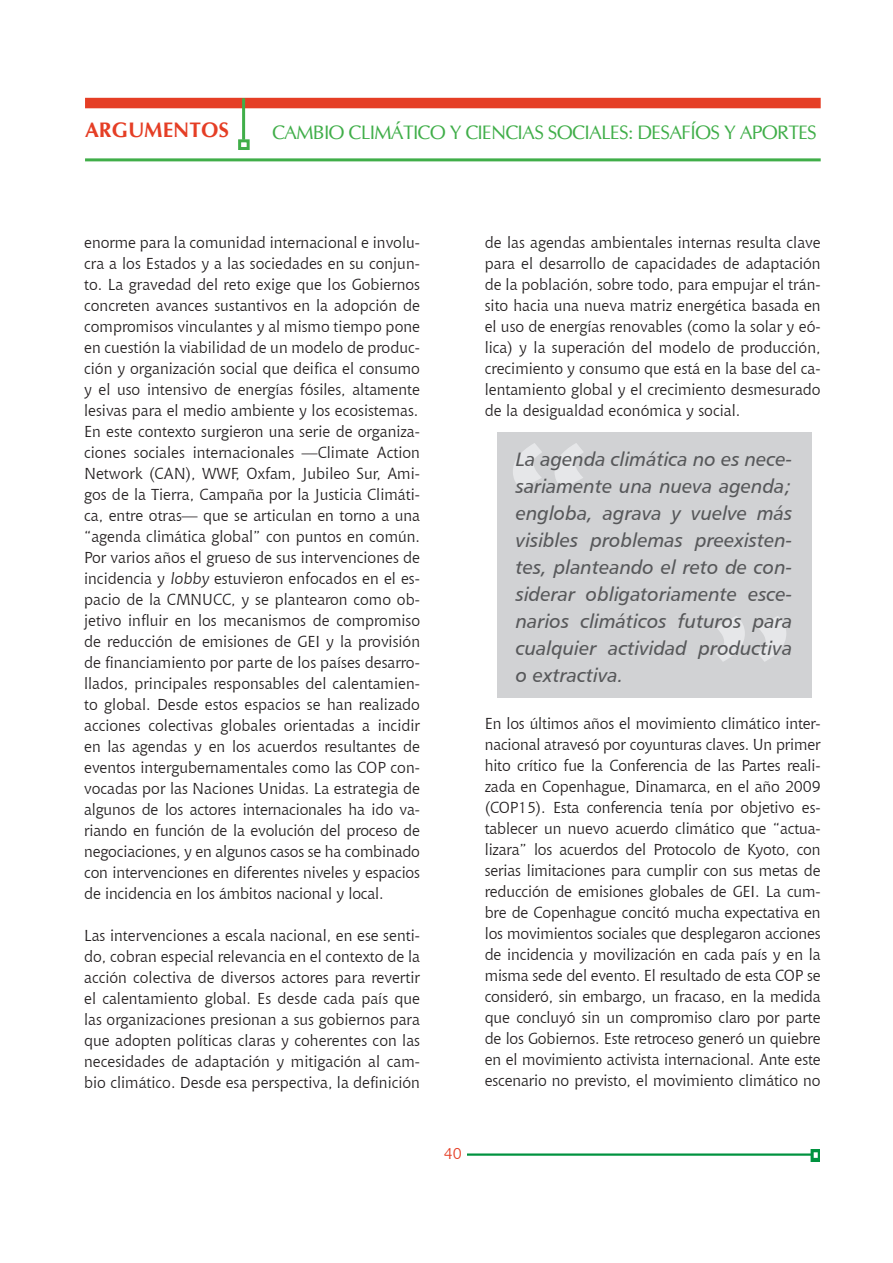
<style>
.page{position:relative;width:893px;height:1263px;background:#fff}
.page>*{position:absolute;margin:0;border:0;box-sizing:border-box;transform-origin:0 0}
.Pies{font:229.95px "Chianti BT";color:#e6e7e9}
.pies2{font:229.95px "Chianti BT";color:#e6e7e9}
.t1{font:700 21px "CG Omega";color:#e53e25}
.Sacada{font:19.5px/27px "Humanist 777 BT Italic B";color:#57585a;text-align:justify}
.Texto_art{font:19.5px "CG Omega";letter-spacing:-.04em;color:#40ae49}
.Texto_art-2{font:15.75px/21px "Chianti BT";color:#231f20;text-align:justify}
.t2{font:15.75px "Chianti BT";color:#e53e25}
</style>
<div class="page">
<img style="left:467px;top:1150px;width:353px;height:12px">
<div style="left:85px;top:98px;width:736px;height:10px;background:#e53e25"></div>
<hr style="left:242px;top:98px;width:3px;height:42px;background:#40ae49">
<div style="left:238px;top:139px;width:12px;height:11px;border:3px solid #40ae49"></div>
<hr style="left:85px;top:158px;width:736px;height:3px;background:#40ae49">
<div style="left:497px;top:432px;width:314px;height:265px;background:#d1d2d4"></div>
<svg style="left:513px;top:443px;width:70px;height:46px"></svg>
<svg style="left:716px;top:616px;width:70px;height:46px"></svg>
<h2 class="t1" style="left:85px;top:117px;width:146px">ARGUMENTOS</h2>
<p class="Texto_art" style="left:272px;top:121px;width:546px">CAMBIO CLIMÁTICO Y CIENCIAS SOCIALES: DESAFÍOS Y APORTES</p>
<p class="Texto_art-2" style="left:84px;top:231px;width:337px">enorme para la comunidad internacional e involu&shy;cra a los Estados y a las sociedades en su conjun&shy;to. La gravedad del reto exige que los Gobiernos concreten avances sustantivos en la adopción de compromisos vinculantes y al mismo tiempo pone en cuestión la viabilidad de un modelo de produc&shy;ción y organización social que deifica el consumo y el uso intensivo de energías fósiles, altamente lesivas para el medio ambiente y los ecosistemas.</p>
<p class="Texto_art-2" style="left:84px;top:420px;width:337px">En este contexto surgieron una serie de organiza&shy;ciones sociales internacionales —Climate Action Network (CAN), WWF, Oxfam, Jubileo Sur, Ami&shy;gos de la Tierra, Campaña por la Justicia Climáti&shy;ca, entre otras— que se articulan en torno a una “agenda climática global” con puntos en común.<br>Por varios años el grueso de sus intervenciones de incidencia y lobby estuvieron enfocados en el es&shy;pacio de la CMNUCC, y se plantearon como ob&shy;jetivo influir en los mecanismos de compromiso de reducción de emisiones de GEI y la provisión de financiamiento por parte de los países desarro&shy;llados, principales responsables del calentamien&shy;to global. Desde estos espacios se han realizado acciones colectivas globales orientadas a incidir en las agendas y en los acuerdos resultantes de eventos intergubernamentales como las COP con&shy;vocadas por las Naciones Unidas. La estrategia de algunos de los actores internacionales ha ido va&shy;riando en función de la evolución del proceso de negociaciones, y en algunos casos se ha combinado con intervenciones en diferentes niveles y espacios de incidencia en los ámbitos nacional y local.</p>
<p class="Texto_art-2" style="left:84px;top:924px;width:337px">Las intervenciones a escala nacional, en ese senti&shy;do, cobran especial relevancia en el contexto de la acción colectiva de diversos actores para revertir el calentamiento global. Es desde cada país que las organizaciones presionan a sus gobiernos para que adopten políticas claras y coherentes con las necesidades de adaptación y mitigación al cam&shy;bio climático. Desde esa perspectiva, la definición</p>
<p class="t2" style="left:444px;top:1142px;width:20px">40</p>
<p class="Texto_art-2" style="left:485px;top:231px;width:337px">de las agendas ambientales internas resulta clave para el desarrollo de capacidades de adaptación de la población, sobre todo, para empujar el trán&shy;sito hacia una nueva matriz energética basada en el uso de energías renovables (como la solar y eó&shy;lica) y la superación del modelo de producción, crecimiento y consumo que está en la base del ca&shy;lentamiento global y el crecimiento desmesurado de la desigualdad económica y social.</p>
<p class="Pies" style="left:492px;top:374px;width:111px">“</p>
<p class="Sacada" style="left:516px;top:446px;width:278px">La agenda climática no es nece&shy;sariamente una nueva agenda; engloba, agrava y vuelve más visibles problemas preexisten&shy;tes, planteando el reto de con&shy;siderar obligatoriamente esce&shy;narios climáticos futuros para cualquier actividad productiva o extractiva.</p>
<p class="Texto_art-2" style="left:485px;top:713px;width:337px">En los últimos años el movimiento climático inter&shy;nacional atravesó por coyunturas claves. Un primer hito crítico fue la Conferencia de las Partes reali&shy;zada en Copenhague, Dinamarca, en el año 2009 (COP15). Esta conferencia tenía por objetivo es&shy;tablecer un nuevo acuerdo climático que “actua&shy;lizara” los acuerdos del Protocolo de Kyoto, con serias limitaciones para cumplir con sus metas de reducción de emisiones globales de GEI. La cum&shy;bre de Copenhague concitó mucha expectativa en los movimientos sociales que desplegaron acciones de incidencia y movilización en cada país y en la misma sede del evento. El resultado de esta COP se consideró, sin embargo, un fracaso, en la medida que concluyó sin un compromiso claro por parte de los Gobiernos. Este retroceso generó un quiebre en el movimiento activista internacional. Ante este escenario no previsto, el movimiento climático no</p>
<p class="pies2" style="left:697px;top:546px;width:111px">”</p>
</div>
